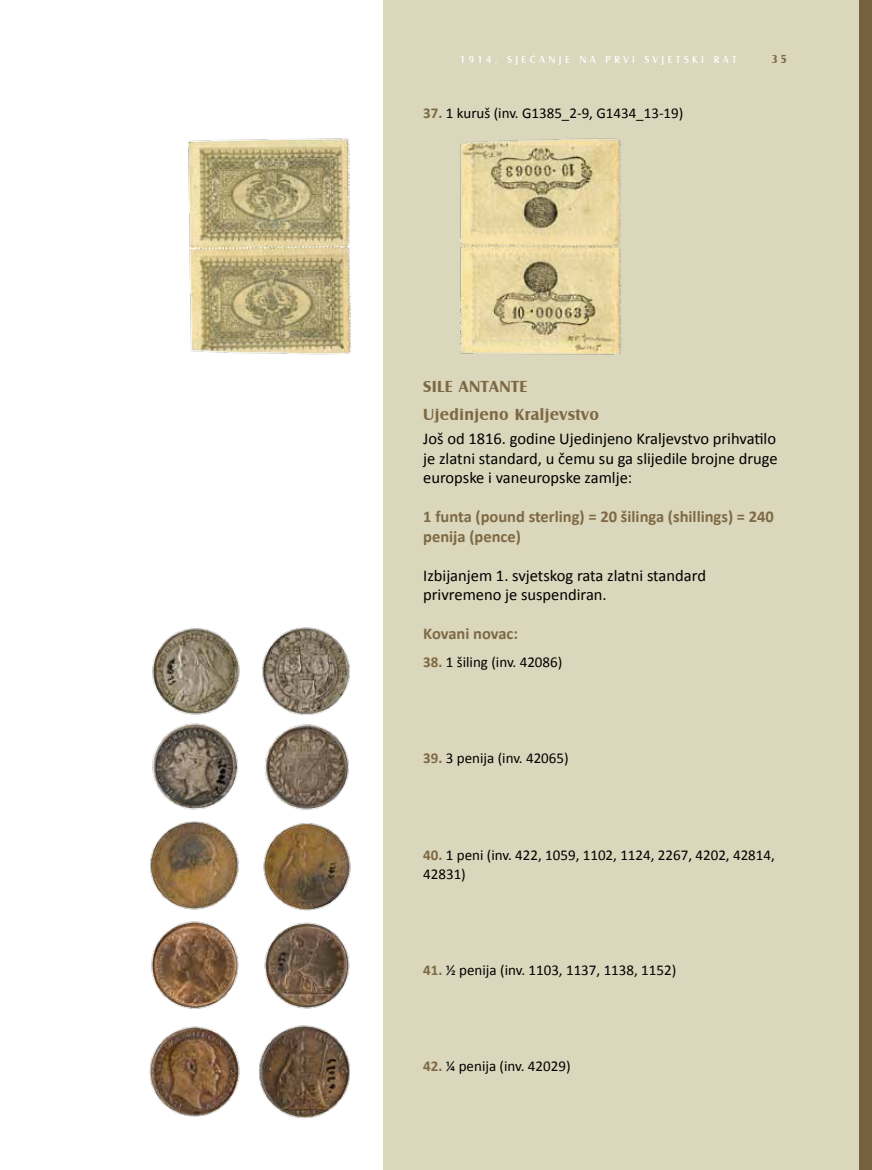
<style>
.page{position:relative;width:872px;height:1170px;background:#fff}
.page>*{position:absolute;margin:0;border:0;box-sizing:border-box;transform-origin:0 0}
.t1{font:16.5px/19.5px "Calibri";color:#000;text-align:justify}
.t2{font:700 16.5px/19.5px "Calibri";color:#7e6944}
.t3{font:700 16.5px/28px "Castle T";letter-spacing:.025em;color:#7e6944}
.t4{font:15px/19.5px "Calibri";color:#000}
.t5{font:700 12px "Castle T";color:#7e6944}
.t6{font:10.5px "Castle T";letter-spacing:.32em;color:#fff}
.s1{font-weight:700;color:#7e6944}
</style>
<div class="page">
<div style="left:383px;top:0;width:489px;height:1169px;background:#dad7bc"></div>
<div style="left:859px;top:0;width:13px;height:1169px;background:#75613e"></div>
<img style="left:188px;top:138px;width:164px;height:217px">
<img style="left:460px;top:138px;width:162px;height:217px">
<img style="left:152px;top:628px;width:88px;height:87px">
<img style="left:262px;top:627px;width:88px;height:88px">
<img style="left:149px;top:723px;width:90px;height:286px">
<img style="left:263px;top:724px;width:88px;height:285px">
<img style="left:149px;top:1026px;width:91px;height:91px">
<img style="left:259px;top:1025px;width:91px;height:94px">
<p class="t6" style="left:460px;top:53px;width:278px">1914. SJEĆANJE NA PRVI SVJETSKI RAT</p>
<p class="t5" style="left:771px;top:51px;width:17px">35</p>
<p class="t4" style="left:423px;top:103px;width:262px"><span class="s1">37.</span> 1 kuruš (inv. G1385_2-9, G1434_13-19)</p>
<p class="t3" style="left:423px;top:372px;width:177px">SILE ANTANTE<br>Ujedinjeno Kraljevstvo</p>
<p class="t1" style="left:423px;top:429px;width:356px">Još od 1816. godine Ujedinjeno Kraljevstvo prihvatilo je zlatni standard, u čemu su ga slijedile brojne druge europske i vaneuropske zamlje:</p>
<p class="t2" style="left:423px;top:507px;width:352px">1 funta (pound sterling) = 20 šilinga (shillings) = 240 penija (pence)</p>
<p class="t1" style="left:423px;top:565px;width:284px">Izbijanjem 1. svjetskog rata zlatni standard privremeno je suspendiran.</p>
<p class="t2" style="left:423px;top:624px;width:96px">Kovani novac:</p>
<p class="t4" style="left:423px;top:652px;width:141px"><span class="s1">38.</span> 1 šiling (inv. 42086)</p>
<p class="t4" style="left:423px;top:748px;width:147px"><span class="s1">39.</span> 3 penija (inv. 42065)</p>
<p class="t4" style="left:423px;top:844px;width:353px"><span class="s1">40.</span> 1 peni (inv. 422, 1059, 1102, 1124, 2267, 4202, 42814,<br>42831)</p>
<p class="t4" style="left:423px;top:960px;width:254px"><span class="s1">41.</span> ½ penija (inv. 1103, 1137, 1138, 1152)</p>
<p class="t4" style="left:423px;top:1056px;width:149px"><span class="s1">42.</span> ¼ penija (inv. 42029)</p>
</div>
